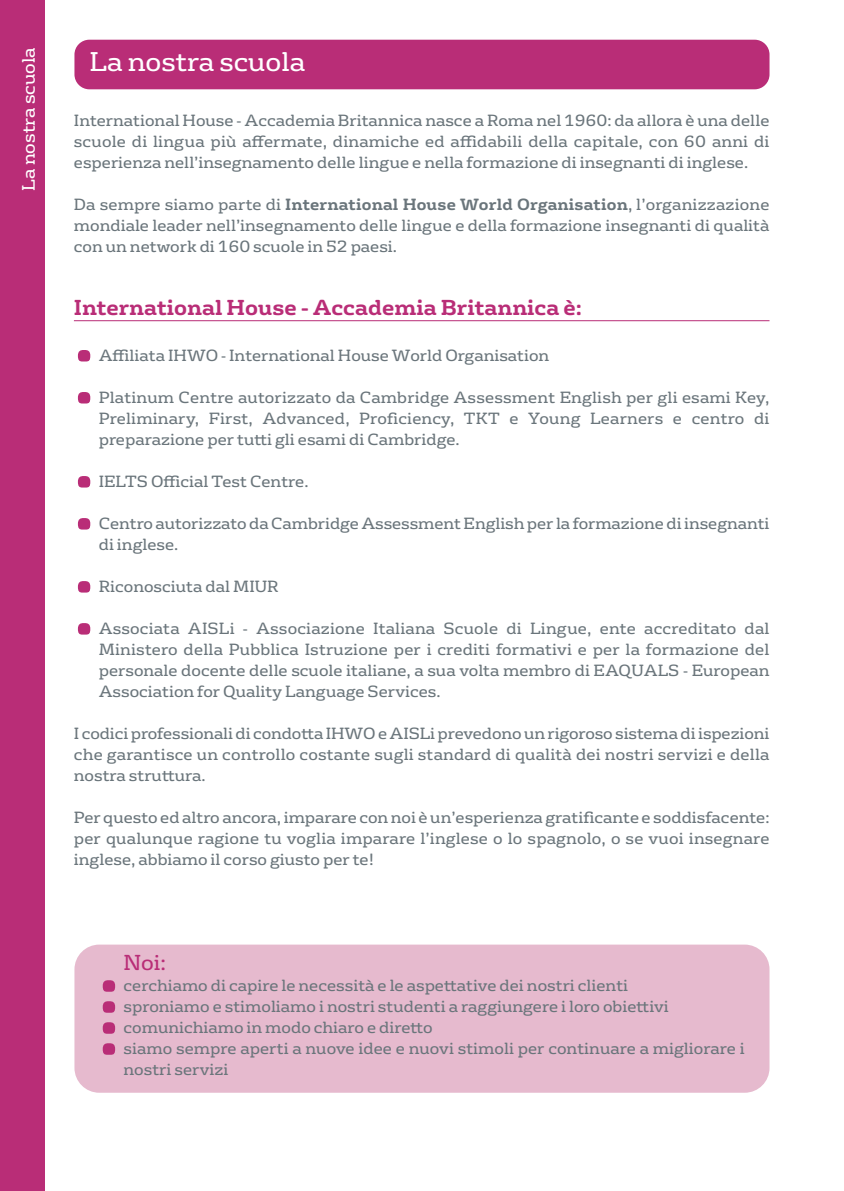
<style>
.page{position:relative;width:844px;height:1191px;background:#fff}
.page>*{position:absolute;margin:0;border:0;box-sizing:border-box;transform-origin:0 0}
.t1{font:26.25px "FS Rufus";color:#fff}
.t2{font:700 21px "FS Rufus";color:#b92d77}
.t3{font:21px "FS Rufus";color:#b92d77}
.t4{font:17.5px "FS Rufus";color:#fff}
.t5{font:15.75px/21px "FS Rufus";color:#6a757b;text-align:justify}
.s1{font-weight:700}
.s2{font-size:52.5px;color:#b92d77}
</style>
<div class="page">
<div style="left:74px;top:944px;width:695px;height:148px;background:#e6bace;border-radius:25px"></div>
<div style="left:74px;top:40px;width:695px;height:49px;background:#b92d77;border-radius:15px"></div>
<hr style="left:74px;top:320px;width:695px;height:1px;background:#b92d77">
<div style="left:0;top:0;width:44px;height:1191px;background:#b92d77"></div>
<p class="t4" style="left:22px;top:191px;width:145px;rotate:-90deg">La nostra scuola</p>
<p class="t1" style="left:89px;top:52px;width:217px">La nostra scuola</p>
<p class="t5" style="left:74px;top:112px;width:697px">International House - Accademia Britannica nasce a Roma nel 1960: da allora è una delle scuole di lingua più affermate, dinamiche ed affidabili della capitale, con 60 anni di esperienza nell’insegnamento delle lingue e nella formazione di insegnanti di inglese.</p>
<p class="t5" style="left:74px;top:196px;width:697px">Da sempre siamo parte di <span class="s1">International House World Organisation</span>, l’organizzazione mondiale leader nell’insegnamento delle lingue e della formazione insegnanti di qualità con un network di 160 scuole in 52 paesi.</p>
<p class="t2" style="left:74px;top:300px;width:509px">International House - Accademia Britannica è:</p>
<p class="t5" style="left:74px;top:346px;width:477px"><span class="s2">•</span> Affiliata IHWO - International House World Organisation</p>
<p class="t5" style="left:99px;top:388px;width:672px;text-indent:-25px"><span class="s2">•</span> Platinum Centre autorizzato da Cambridge Assessment English per gli esami Key, Preliminary, First, Advanced, Proficiency, TKT e Young Learners e centro di preparazione per tutti gli esami di Cambridge.</p>
<p class="t5" style="left:74px;top:472px;width:236px"><span class="s2">•</span> IELTS Official Test Centre.</p>
<p class="t5" style="left:99px;top:514px;width:672px;text-indent:-25px"><span class="s2">•</span> Centro autorizzato da Cambridge Assessment English per la formazione di insegnanti di inglese.</p>
<p class="t5" style="left:74px;top:577px;width:206px"><span class="s2">•</span> Riconosciuta dal MIUR</p>
<p class="t5" style="left:99px;top:619px;width:672px;text-indent:-25px"><span class="s2">•</span> Associata AISLi - Associazione Italiana Scuole di Lingue, ente accreditato dal Ministero della Pubblica Istruzione per i crediti formativi e per la formazione del personale docente delle scuole italiane, a sua volta membro di EAQUALS - European Association for Quality Language Services.</p>
<p class="t5" style="left:74px;top:724px;width:697px">I codici professionali di condotta IHWO e AISLi prevedono un rigoroso sistema di ispezioni che garantisce un controllo costante sugli standard di qualità dei nostri servizi e della nostra struttura.</p>
<p class="t5" style="left:74px;top:808px;width:697px">Per questo ed altro ancora, imparare con noi è un’esperienza gratificante e soddisfacente: per qualunque ragione tu voglia imparare l’inglese o lo spagnolo, o se vuoi insegnare inglese, abbiamo il corso giusto per te!</p>
<p class="t3" style="left:123px;top:954px;width:44px">Noi:</p>
<p class="t5" style="left:99px;top:976px;width:531px"><span class="s2">•</span> cerchiamo di capire le necessità e le aspettative dei nostri clienti</p>
<p class="t5" style="left:99px;top:997px;width:571px"><span class="s2">•</span> sproniamo e stimoliamo i nostri studenti a raggiungere i loro obiettivi</p>
<p class="t5" style="left:99px;top:1018px;width:335px"><span class="s2">•</span> comunichiamo in modo chiaro e diretto</p>
<p class="t5" style="left:123px;top:1039px;width:622px;text-indent:-25px"><span class="s2">•</span> siamo sempre aperti a nuove idee e nuovi stimoli per continuare a migliorare i nostri servizi</p>
</div>
